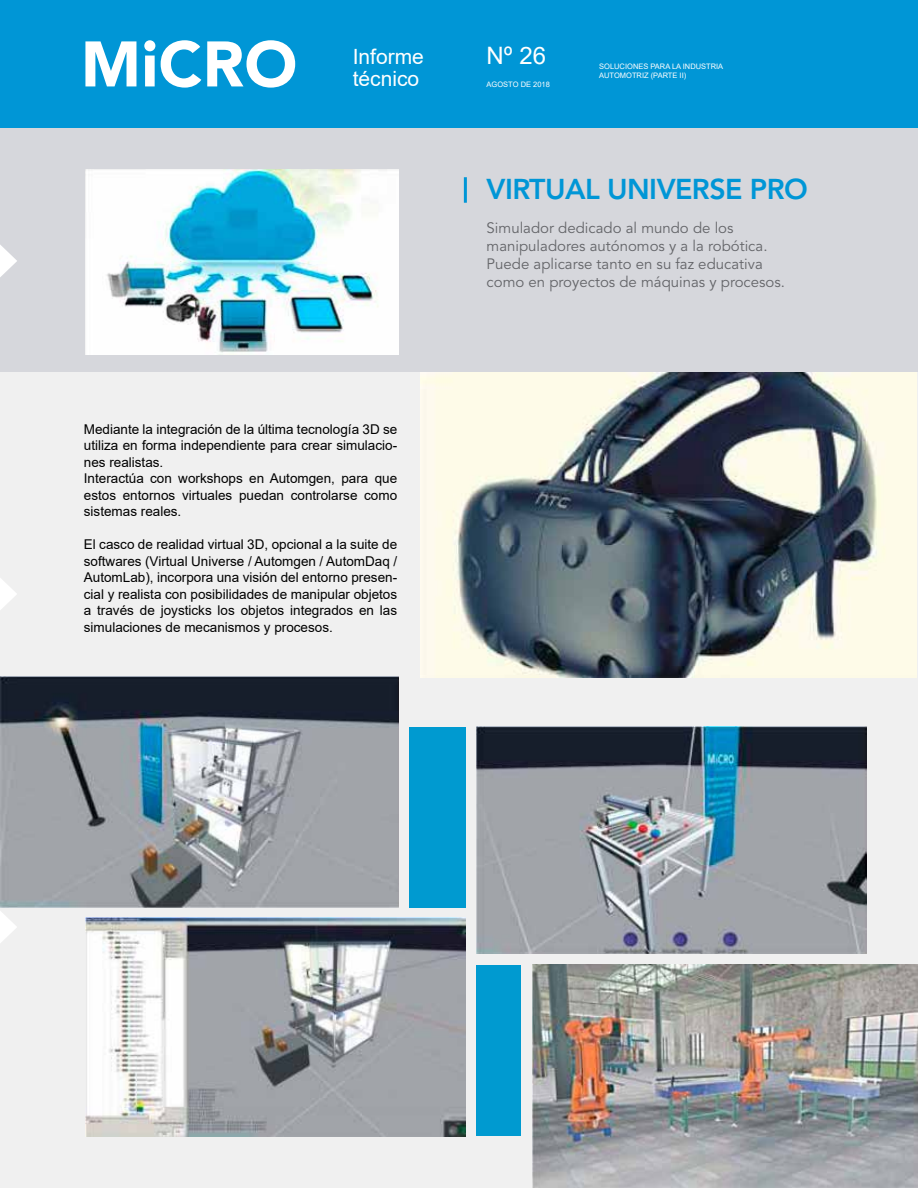
<style>
.page{position:relative;width:918px;height:1188px;background:#fff}
.page>*{position:absolute;margin:0;border:0;box-sizing:border-box;transform-origin:0 0}
.t1{font:900 63.6px "Avenir";letter-spacing:.005em;color:#fff}
.t2{font:800 28.5px "Avenir LT Std";letter-spacing:-.02em;color:#0096d6}
.t3{font:24px "Arial";color:#fff}
.t4{font:21px/22.5px "Arial";color:#fff}
.t5{font:15px/18px "Avenir LT Std";color:#646569}
.t6{font:13.5px/16.5px "Arial";color:#000}
.t7{font:7.5px/9px "Arial";color:#fff}
</style>
<div class="page">
<div style="left:0;top:128px;width:918px;height:1060px;background:#d6d7dc"></div>
<div style="left:0;top:373px;width:918px;height:815px;background:#f0f0f0"></div>
<div style="left:0;top:0;width:918px;height:128px;background:#0096d6"></div>
<hr style="left:464px;top:177px;width:3px;height:26px;background:#0096d6">
<svg style="left:0;top:578px;width:17px;height:32px"></svg>
<svg style="left:0;top:245px;width:17px;height:32px"></svg>
<svg style="left:0;top:911px;width:17px;height:32px"></svg>
<img style="left:420px;top:373px;width:497px;height:305px">
<img style="left:85px;top:169px;width:313px;height:186px">
<img style="left:1px;top:676px;width:397px;height:232px">
<img style="left:477px;top:727px;width:390px;height:226px">
<img style="left:85px;top:917px;width:380px;height:220px">
<img style="left:533px;top:965px;width:385px;height:223px">
<div style="left:409px;top:727px;width:56px;height:181px;background:#009ad0"></div>
<div style="left:476px;top:965px;width:45px;height:171px;background:#009ad0"></div>
<h1 class="t1" style="left:81px;top:26px;width:218px">MiCRO</h1>
<h3 class="t4" style="left:353px;top:45px;width:73px">Informe técnico</h3>
<h3 class="t3" style="left:487px;top:39px;width:61px">Nº 26</h3>
<p class="t7" style="left:487px;top:80px;width:65px">AGOSTO DE 2018</p>
<p class="t7" style="left:599px;top:62px;width:126px">SOLUCIONES PARA LA INDUSTRIA<br>AUTOMOTRIZ (PARTE II)</p>
<h2 class="t2" style="left:487px;top:172px;width:323px">VIRTUAL UNIVERSE PRO</h2>
<p class="t5" style="left:487px;top:220px;width:300px">Simulador dedicado al mundo de los manipuladores autónomos y a la robótica.<br>Puede aplicarse tanto en su faz educativa como en proyectos de máquinas y procesos.</p>
<p class="t6" style="left:84px;top:421px;width:315px">Mediante la integración de la última tecnología 3D se utiliza en forma independiente para crear simulacio&shy;nes realistas.<br>Interactúa con workshops en Automgen, para que estos entornos virtuales puedan controlarse como sistemas reales.</p>
<p class="t6" style="left:84px;top:536px;width:315px;text-align:justify">El casco de realidad virtual 3D, opcional a la suite de softwares (Virtual Universe / Automgen / AutomDaq / AutomLab), incorpora una visión del entorno presen&shy;cial y realista con posibilidades de manipular objetos a través de joysticks los objetos integrados en las simulaciones de mecanismos y procesos.</p>
</div>
